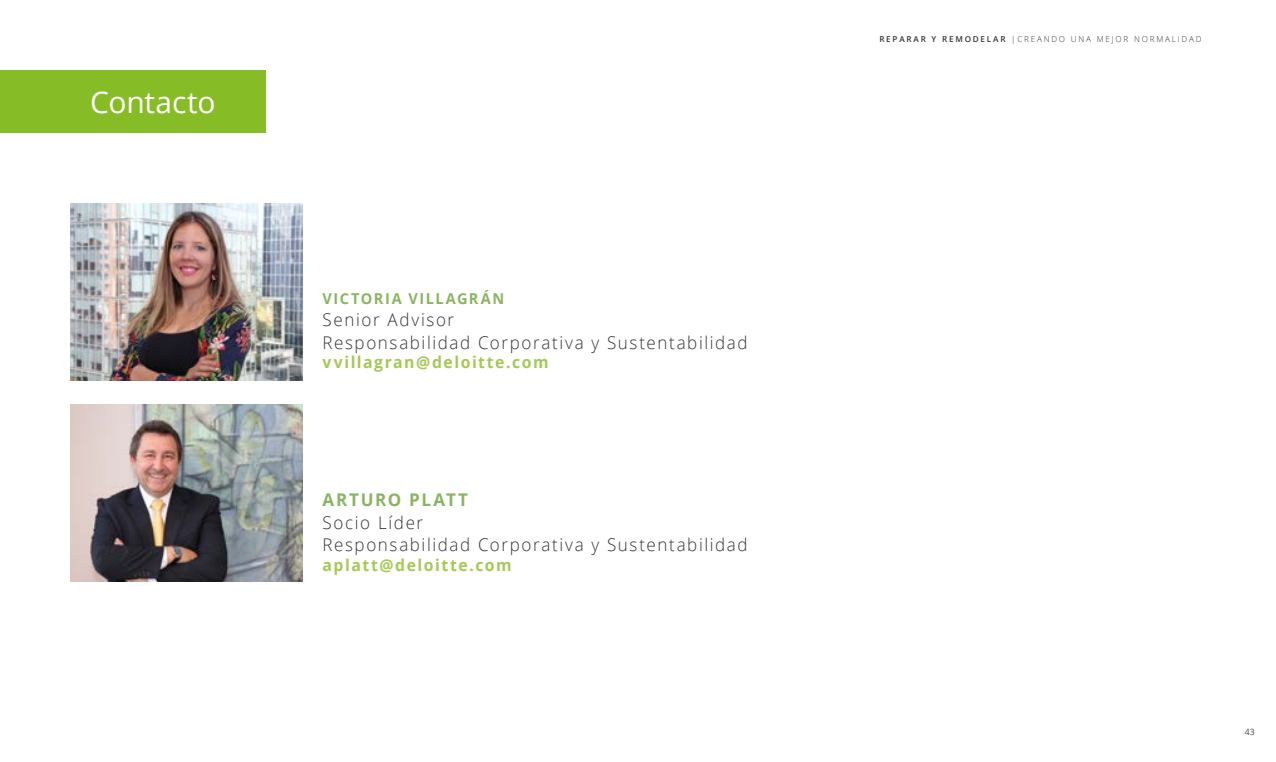
<style>
.page{position:relative;width:1276px;height:762px;background:#fff}
.page>*{position:absolute;margin:0;border:0;box-sizing:border-box;transform-origin:0 0}
.t1{font:30px "Open Sans";letter-spacing:-.005em;color:#fff}
.t2{font:300 17.5px/22.5px "Open Sans";letter-spacing:.095em;color:#333}
.t3{font:700 17.5px "Open Sans";letter-spacing:.105em;color:#89b461}
.t4{font:700 16.25px "Open Sans";letter-spacing:.095em;color:#a4c954}
.t5{font:700 15px "Open Sans";letter-spacing:.115em;color:#89b461}
.t6{font:8.75px "Open Sans";color:#4d4d4d}
.t7{font:300 8.12px "Open Sans";letter-spacing:.22em;color:#333}
.s1{font-weight:600}
</style>
<div class="page">
<div style="left:0;top:71px;width:266px;height:62px;background:#86bc25"></div>
<img style="left:71px;top:204px;width:232px;height:177px">
<img style="left:71px;top:404px;width:232px;height:177px">
<h1 class="t1" style="left:90px;top:82px;width:127px">Contacto</h1>
<p class="t5" style="left:322px;top:288px;width:183px">VICTORIA VILLAGRÁN</p>
<p class="t2" style="left:322px;top:308px;width:426px">Senior Advisor<br>Responsabilidad Corporativa y Sustentabilidad</p>
<p class="t4" style="left:322px;top:351px;width:227px">vvillagran@deloitte.com</p>
<p class="t3" style="left:322px;top:487px;width:147px">ARTURO PLATT</p>
<p class="t2" style="left:322px;top:510px;width:426px">Socio Líder<br>Responsabilidad Corporativa y Sustentabilidad</p>
<p class="t4" style="left:322px;top:553px;width:191px">aplatt@deloitte.com</p>
<p class="t7" style="left:879px;top:33px;width:324px"><span class="s1">REPARAR Y REMODELAR</span> |CREANDO UNA MEJOR NORMALIDAD</p>
<p class="t6" style="left:1244px;top:726px;width:12px">43</p>
</div>
